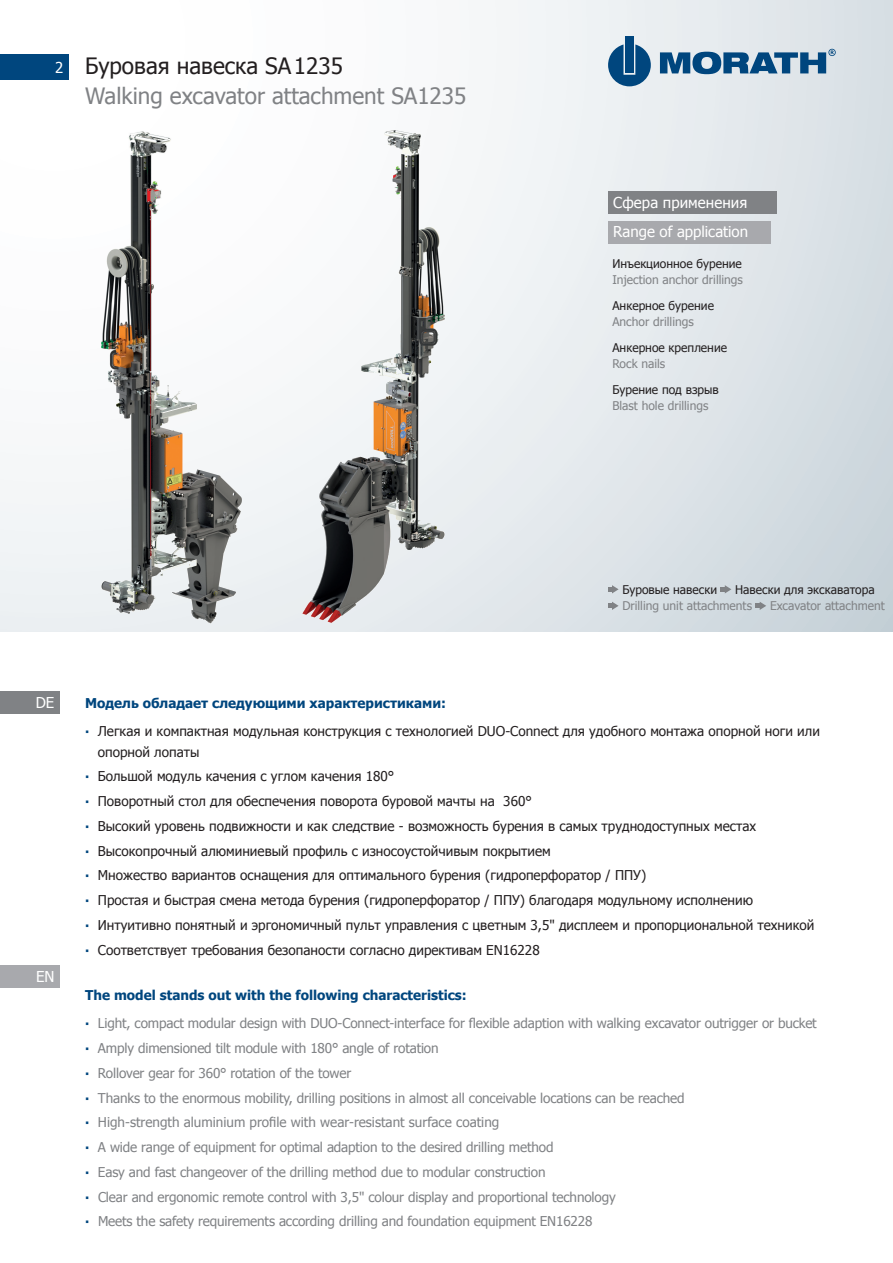
<style>
.page{position:relative;width:893px;height:1263px;background:#fff}
.page>*{position:absolute;margin:0;border:0;box-sizing:border-box;transform-origin:0 0}
.t1{font:22.5px "Tahoma";color:#808285}
.t2{font:22.5px "Tahoma";color:#231f20}
.t3{font:15px "Tahoma";color:#fff}
.t4{font:13.5px/24.8px "Tahoma";color:#231f20}
.t5{font:13.5px/24.8px "Tahoma";letter-spacing:-.01em;color:#808285}
.t6{font:12px "Tahoma";color:#808285}
.t7{font:12px "Tahoma";color:#231f20}
.s1{font-weight:700;color:#00467e}
</style>
<div class="page">
<svg style="left:0;top:0;width:893px;height:631px"></svg>
<div style="left:0;top:691px;width:60px;height:23px;background:#808285"></div>
<svg style="left:608px;top:585px;width:11px;height:8px"></svg>
<svg style="left:721px;top:585px;width:10px;height:8px"></svg>
<svg style="left:608px;top:602px;width:11px;height:8px"></svg>
<svg style="left:756px;top:602px;width:10px;height:8px"></svg>
<div style="left:0;top:965px;width:60px;height:23px;background:#a8a9ad"></div>
<div style="left:608px;top:221px;width:162px;height:23px;background:#a8a9ad"></div>
<div style="left:608px;top:191px;width:168px;height:23px;background:#808285"></div>
<svg style="left:660px;top:49px;width:176px;height:25px"></svg>
<svg style="left:608px;top:44px;width:43px;height:42px"></svg>
<div style="left:625px;top:37px;width:9px;height:36px;background:#00467e"></div>
<div style="left:0;top:54px;width:68px;height:26px;background:#00467e"></div>
<img style="left:77px;top:119px;width:170px;height:510px">
<img style="left:294px;top:119px;width:170px;height:510px">
<p class="t3" style="left:55px;top:57px;width:10px">2</p>
<h1 class="t2" style="left:85px;top:50px;width:260px">Буровая навеска SA1235</h1>
<h1 class="t1" style="left:85px;top:80px;width:383px">Walking excavator attachment SA1235</h1>
<p class="t3" style="left:613px;top:192px;width:136px">Сфера применения</p>
<p class="t3" style="left:613px;top:222px;width:136px">Range of application</p>
<p class="t7" style="left:612px;top:255px;width:131px">Инъекционное бурение</p>
<p class="t6" style="left:612px;top:272px;width:132px">Injection anchor drillings</p>
<p class="t7" style="left:612px;top:297px;width:103px">Анкерное бурение</p>
<p class="t6" style="left:612px;top:314px;width:83px">Anchor drillings</p>
<p class="t7" style="left:612px;top:339px;width:116px">Анкерное крепление</p>
<p class="t6" style="left:612px;top:356px;width:54px">Rock nails</p>
<p class="t7" style="left:612px;top:381px;width:108px">Бурение под взрыв</p>
<p class="t6" style="left:612px;top:398px;width:97px">Blast hole drillings</p>
<p class="t7" style="left:622px;top:581px;width:96px">Буровые навески</p>
<p class="t7" style="left:735px;top:581px;width:141px">Навески для экскаватора</p>
<p class="t6" style="left:622px;top:598px;width:131px">Drilling unit attachments</p>
<p class="t6" style="left:770px;top:598px;width:116px">Excavator attachment</p>
<p class="t3" style="left:36px;top:692px;width:20px">DE</p>
<p class="t3" style="left:36px;top:966px;width:20px">EN</p>
<p class="t4" style="left:85px;top:688px;width:736px;line-height:28.8px"><span class="s1">Модель обладает следующими характеристиками:<br>∙</span> Легкая и компактная модульная конструкция с технологией DUO-Connect для удобного монтажа опорной ноги или</p>
<p class="t4" style="left:85px;top:739px;width:731px;text-indent:13px">опорной лопаты<br><span class="s1">∙</span> Большой модуль качения с углом качения 180°<br><span class="s1">∙</span> Поворотный стол для обеспечения поворота буровой мачты на 360°<br><span class="s1">∙</span> Высокий уровень подвижности и как следствие - возможность бурения в самых труднодоступных местах<br><span class="s1">∙</span> Высокопрочный алюминиевый профиль с износоустойчивым покрытием<br><span class="s1">∙</span> Множество вариантов оснащения для оптимального бурения (гидроперфоратор / ППУ)<br><span class="s1">∙</span> Простая и быстрая смена метода бурения (гидроперфоратор / ППУ) благодаря модульному исполнению<br><span class="s1">∙</span> Интуитивно понятный и эргономичный пульт управления с цветным 3,5" дисплеем и пропорциональной техникой <span class="s1">∙</span> Соответствует требования безопаности согласно директивам EN16228</p>
<p class="t5" style="left:85px;top:980px;width:733px;line-height:28.8px"><span class="s1">The model stands out with the following characteristics:<br>∙</span> Light, compact modular design with DUO-Connect-interface for flexible adaption with walking excavator outrigger or bucket</p>
<p class="t5" style="left:85px;top:1035px;width:601px"><span class="s1">∙</span> Amply dimensioned tilt module with 180° angle of rotation<br><span class="s1">∙</span> Rollover gear for 360° rotation of the tower<br><span class="s1">∙</span> Thanks to the enormous mobility, drilling positions in almost all conceivable locations can be reached <span class="s1">∙</span> High-strength aluminium profile with wear-resistant surface coating<br><span class="s1">∙</span> A wide range of equipment for optimal adaption to the desired drilling method<br><span class="s1">∙</span> Easy and fast changeover of the drilling method due to modular construction<br><span class="s1">∙</span> Clear and ergonomic remote control with 3,5" colour display and proportional technology<br><span class="s1">∙</span> Meets the safety requirements according drilling and foundation equipment EN16228</p>
</div>
